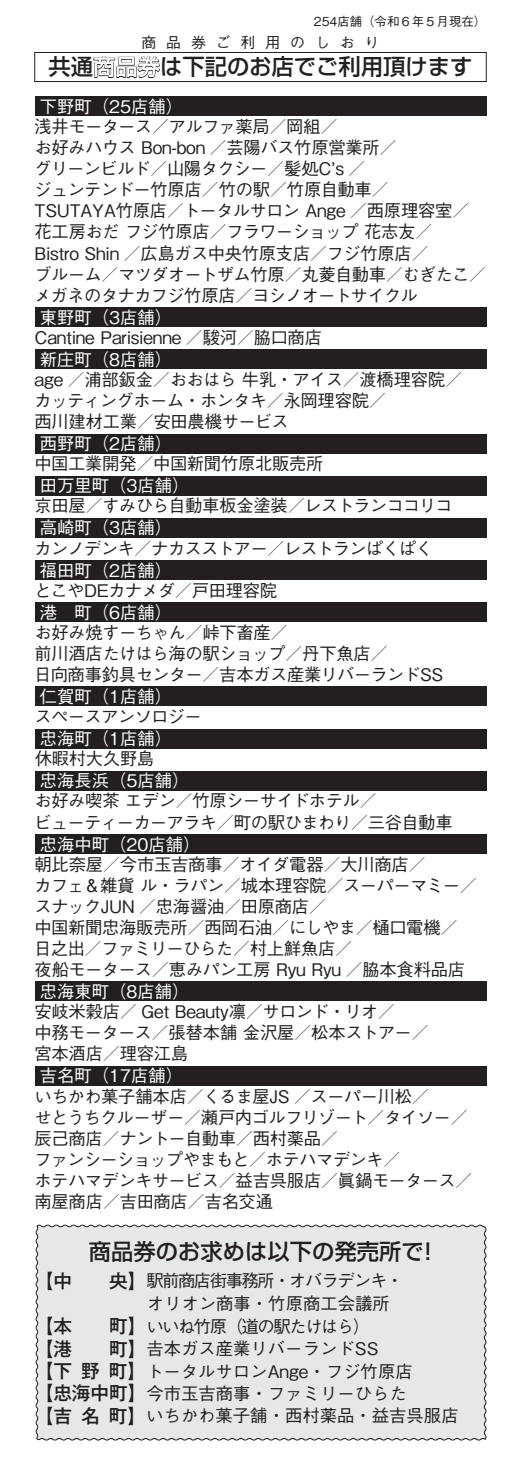
<style>
.page{position:relative;width:521px;height:1474px;background:#fff}
.page>*{position:absolute;margin:0;border:0;box-sizing:border-box;transform-origin:0 0}
.t1{font:500 22.4px "Shin Go Pr 6";color:#231f20}
.t2{font:500 22.4px "Shin Go Pr 6 N";color:#231f20}
.t3{font:500 18.55px "Gothic MB101 Pr 6";color:#231f20}
.t4{font:500 17.32px/21px "Gothic BBB Pr 6 N";letter-spacing:-.025em;color:#231f20}
.t5{font:500 17.32px "Gothic BBB Pr 6 N";color:#fff}
.t6{font:500 17.32px/22.4px "Gothic BBB Pr 6 N";color:#231f20}
.t7{font:500 17.32px "Gothic BBB Pr 6 N";letter-spacing:-.085em;color:#231f20}
.t8{font:500 14.88px "Gothic BBB Pr 6 N";color:#231f20}
.t9{font:500 12.42px "Gothic BBB Pr 6 N";color:#231f20}
.s1{font-family:"Gothic MB101 Pr 6";font-size:18.55px}
</style>
<div class="page">
<div style="left:35px;top:97px;width:451px;height:19px;background:#231f20"></div>
<div style="left:35px;top:307px;width:451px;height:19px;background:#231f20"></div>
<div style="left:35px;top:349px;width:451px;height:20px;background:#231f20"></div>
<div style="left:35px;top:434px;width:451px;height:19px;background:#231f20"></div>
<div style="left:35px;top:476px;width:451px;height:19px;background:#231f20"></div>
<div style="left:35px;top:518px;width:451px;height:19px;background:#231f20"></div>
<div style="left:35px;top:560px;width:451px;height:19px;background:#231f20"></div>
<div style="left:35px;top:602px;width:451px;height:19px;background:#231f20"></div>
<div style="left:35px;top:687px;width:451px;height:19px;background:#231f20"></div>
<div style="left:35px;top:729px;width:451px;height:19px;background:#231f20"></div>
<div style="left:35px;top:771px;width:451px;height:19px;background:#231f20"></div>
<div style="left:35px;top:834px;width:451px;height:19px;background:#231f20"></div>
<div style="left:35px;top:981px;width:451px;height:20px;background:#231f20"></div>
<div style="left:35px;top:1066px;width:451px;height:19px;background:#231f20"></div>
<div style="left:34px;top:52px;width:453px;height:30px;border:1px solid #231f20"></div>
<div style="left:35px;top:1224px;width:452px;height:216px;background:#e6e7e9"></div>
<svg style="left:147px;top:1340px;width:16px;height:16px"></svg>
<p class="t9" style="left:314px;top:11px;width:174px">254店舗（令和６年５月現在(</p>
<p class="t8" style="left:216px;top:30px;width:16px">ご</p>
<p class="t8" style="left:141px;top:30px;width:16px">商</p>
<p class="t1" style="left:48px;top:49px;width:426px">共通商品券は下記のお店でご利用頂けます</p>
<p class="t8" style="left:191px;top:30px;width:16px">券</p>
<p class="t8" style="left:241px;top:30px;width:16px">利</p>
<p class="t8" style="left:265px;top:30px;width:16px">用</p>
<p class="t8" style="left:166px;top:30px;width:16px">品</p>
<p class="t8" style="left:340px;top:30px;width:16px">お</p>
<p class="t8" style="left:315px;top:30px;width:16px">し</p>
<p class="t8" style="left:365px;top:30px;width:16px">り</p>
<p class="t8" style="left:290px;top:30px;width:16px">の</p>
<p class="t5" style="left:40px;top:92px;width:145px">下野町（25店舗(</p>
<p class="t4" style="left:34px;top:115px;width:453px">浅井モータース／アルファ薬局／岡組／<br>お好みハウス Bon-bon ／芸陽バス竹原営業所／<br>グリーンビルド／山陽タクシー／髪処C s’ ／<br>ジュンテンドー竹原店／竹の駅／竹原自動車／<br>TSUTAYA竹原店／トータルサロン Ange ／西原理容室／花工房おだフジ竹原店／フラワーショップ花志友／<br>Bistro Shin ／広島ガス中央竹原支店／フジ竹原店／<br>ブルーム／マツダオートザム竹原／丸菱自動車／むぎたこ／メガネのタナカフジ竹原店／ヨシノオートサイクル</p>
<p class="t5" style="left:40px;top:303px;width:134px">東野町（3店舗(</p>
<p class="t4" style="left:35px;top:326px;width:289px">Cantine Parisienne ／駿河／脇口商店</p>
<p class="t5" style="left:40px;top:345px;width:134px">新庄町（8店舗(</p>
<p class="t4" style="left:34px;top:368px;width:429px">age ／浦部鈑金／おおはら牛乳・アイス／渡橋理容院／カッティングホーム・ホンタキ／永岡理容院／<br>西川建材工業／安田農機サービス</p>
<p class="t5" style="left:40px;top:429px;width:134px">西野町（2店舗(</p>
<p class="t4" style="left:34px;top:452px;width:291px">中国工業開発／中国新聞竹原北販売所</p>
<p class="t5" style="left:40px;top:472px;width:151px">田万里町（3店舗(</p>
<p class="t4" style="left:35px;top:494px;width:419px">京田屋／すみひら自動車板金塗装／レストランココリコ</p>
<p class="t5" style="left:40px;top:514px;width:134px">高崎町（3店舗(</p>
<p class="t4" style="left:34px;top:536px;width:400px">カンノデンキ／ナカスストアー／レストランぱくぱく</p>
<p class="t5" style="left:40px;top:556px;width:134px">福田町（2店舗(</p>
<p class="t4" style="left:34px;top:578px;width:244px">とこやDEカナメダ／戸田理容院</p>
<p class="t5" style="left:40px;top:598px;width:134px">港　町（6店舗(</p>
<p class="t4" style="left:34px;top:620px;width:411px">お好み焼すーちゃん／峠下畜産／<br>前川酒店たけはら海の駅ショップ／丹下魚店／<br>日向商事釣具センター／吉本ガス産業リバーランドSS</p>
<p class="t5" style="left:40px;top:682px;width:134px">仁賀町（1店舗(</p>
<p class="t4" style="left:34px;top:705px;width:169px">スペースアンソロジー</p>
<p class="t5" style="left:40px;top:724px;width:134px">忠海町（1店舗(</p>
<p class="t4" style="left:35px;top:747px;width:121px">休暇村大久野島</p>
<p class="t5" style="left:40px;top:766px;width:151px">忠海長浜（5店舗(</p>
<p class="t4" style="left:34px;top:789px;width:420px">お好み喫茶エデン／竹原シーサイドホテル／<br>ビューティーカーアラキ／町の駅ひまわり／三谷自動車</p>
<p class="t5" style="left:40px;top:830px;width:162px">忠海中町（20店舗(</p>
<p class="t4" style="left:34px;top:852px;width:444px">朝比奈屋／今市玉吉商事／オイダ電器／大川商店／<br>カフェ＆雑貨ル・ラパン／城本理容院／スーパーマミー／スナックJUN ／忠海醤油／田原商店／<br>中国新聞忠海販売所／西岡石油／にしやま／樋口電機／日之出／ファミリーひらた／村上鮮魚店／<br>夜船モータース／恵みパン工房 Ryu Ryu ／脇本食料品店</p>
<p class="t5" style="left:40px;top:977px;width:151px">忠海東町（8店舗(</p>
<p class="t4" style="left:34px;top:1000px;width:396px">安岐米穀店／ Get Beauty凛／サロンド・リオ／<br>中務モータース／張替本舗金沢屋／松本ストアー／宮本酒店／理容江島</p>
<p class="t5" style="left:40px;top:1061px;width:145px">吉名町（17店舗(</p>
<p class="t4" style="left:34px;top:1084px;width:440px">いちかわ菓子舗本店／くるま屋JS ／スーパー川松／<br>せとうちクルーザー／瀬戸内ゴルフリゾート／タイソー／辰己商店／ナントー自動車／西村薬品／<br>ファンシーショップやまもと／ホテハマデンキ／<br>ホテハマデンキサービス／益吉呉服店／眞鍋モータース／南屋商店／吉田商店／吉名交通</p>
<p class="t2" style="left:89px;top:1232px;width:345px">商品券のお求めは以下の発売所で!</p>
<p class="t7" style="left:35px;top:1266px;width:370px"><span class="s1">【中　　央】</span>駅前商店街事務所・オバラデンキ・</p>
<p class="t6" style="left:147px;top:1291px;width:245px">オリオン商事・竹原商工会議所</p>
<p class="t7" style="left:35px;top:1312px;width:337px"><span class="s1">【本　　町】</span>いいね竹原（道の駅たけはら(</p>
<p class="t6" style="left:164px;top:1336px;width:216px">本ガス産業リバーランドSS</p>
<p class="t3" style="left:35px;top:1333px;width:113px">【港　　町】</p>
<p class="t6" style="left:109px;top:1358px;width:305px"><span class="s1">町】</span>トータルサロンAnge・フジ竹原店</p>
<p class="t3" style="left:35px;top:1355px;width:39px">【下</p>
<p class="t6" style="left:109px;top:1381px;width:351px;text-indent:-74px"><span class="s1">【忠海中町】</span>今市玉吉商事・ファミリーひらた<br><span class="s1">町】</span>いちかわ菓子舗・西村薬品・益吉呉服店</p>
<p class="t3" style="left:81px;top:1355px;width:20px">野</p>
<p class="t3" style="left:35px;top:1400px;width:39px">【吉</p>
<p class="t3" style="left:81px;top:1400px;width:20px">名</p>
</div>
